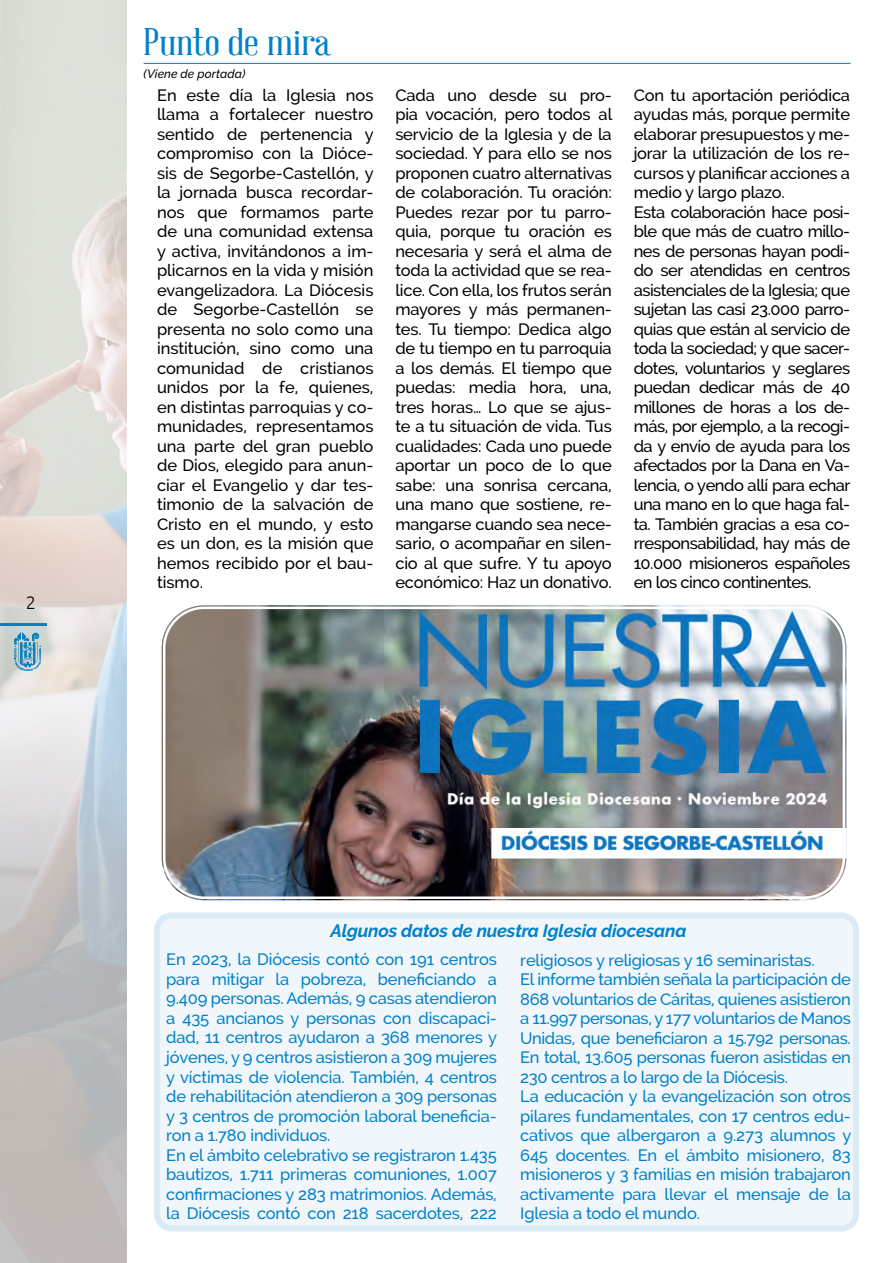
<style>
.page{position:relative;width:893px;height:1263px;background:#fff}
.page>*{position:absolute;margin:0;border:0;box-sizing:border-box;transform-origin:0 0}
.t1{font:37.5px "Abraham Lincoln";color:#0081c9;scale:1.2 1}
.t2{font:300 18px "Ubuntu";color:#000}
.t3{font:italic 700 17.85px "Raleway";letter-spacing:-.01em;color:#0081c9}
.t4{font:500 16.5px/19.5px "Raleway";letter-spacing:-.03em;color:#000;text-align:justify}
.t5{font:500 16.5px/19.5px "Raleway";letter-spacing:-.01em;color:#0081c9}
.t6{font:italic 500 12px "Raleway";letter-spacing:.005em;color:#000}
</style>
<div class="page">
<div style="left:157px;top:915px;width:699px;height:313px;background:#f1f6fa;border-radius:14px"></div>
<div style="left:154px;top:912px;width:705px;height:319px;border:6px solid #0081c9;border-radius:14px"></div>
<img style="left:0;top:0;width:127px;height:1263px">
<hr style="left:0;top:624px;width:47px;height:2px;background:#0081c9">
<svg style="left:14px;top:632px;width:27px;height:39px"></svg>
<hr style="left:144px;top:63px;width:706px;height:1px;background:#0081c9">
<img style="left:162px;top:605px;width:684px;height:295px">
<div style="left:158px;top:602px;width:692px;height:302px;border:2px solid #fff;border-radius:45px"></div>
<div style="left:163px;top:607px;width:682px;height:292px;border:2px solid #fff;border-radius:40px"></div>
<p class="t2" style="left:26px;top:591px;width:12px">2</p>
<h1 class="t1" style="left:144px;top:22px;width:157px">Punto de mira</h1>
<p class="t6" style="left:144px;top:66px;width:103px">(Viene de portada)</p>
<p class="t4" style="left:157px;top:85px;width:218px">En este día la Iglesia nos llama a fortalecer nuestro sentido de pertenencia y compromiso con la Dióce&shy;sis de Segorbe-Castellón, y la jornada busca recordar&shy;nos que formamos parte de una comunidad extensa y activa, invitándonos a im&shy;plicarnos en la vida y misión evangelizadora. La Diócesis de Segorbe-Castellón se presenta no solo como una institución, sino como una comunidad de cristianos unidos por la fe, quienes, en distintas parroquias y co&shy;munidades, representamos una parte del gran pueblo de Dios, elegido para anun&shy;ciar el Evangelio y dar tes&shy;timonio de la salvación de Cristo en el mundo, y esto es un don, es la misión que hemos recibido por el bau&shy;tismo.</p>
<p class="t4" style="left:634px;top:85px;width:218px;text-align:left">Con tu aportación periódica ayudas más, porque permite elaborar presupuestos y me&shy;jorar la utilización de los re&shy;cursos y planificar acciones a medio y largo plazo.<br>Esta colaboración hace posi&shy;ble que más de cuatro millo&shy;nes de personas hayan podi&shy;do ser atendidas en centros asistenciales de la Iglesia; que sujetan las casi 23.000 parro&shy;quias que están al servicio de toda la sociedad; y que sacer&shy;dotes, voluntarios y seglares puedan dedicar más de 40 millones de horas a los de&shy;más, por ejemplo, a la recogi&shy;da y envío de ayuda para los afectados por la Dana en Va&shy;lencia, o yendo allí para echar una mano en lo que haga fal&shy;ta. También gracias a esa co&shy;rresponsabilidad, hay más de<br>10.000 misioneros españoles en los cinco continentes.</p>
<p class="t4" style="left:395px;top:85px;width:218px">Cada uno desde su pro&shy;pia vocación, pero todos al servicio de la Iglesia y de la sociedad. Y para ello se nos proponen cuatro alternativas de colaboración. Tu oración:<br>Puedes rezar por tu parro&shy;quia, porque tu oración es necesaria y será el alma de toda la actividad que se rea&shy;lice. Con ella, los frutos serán mayores y más permanen&shy;tes. Tu tiempo: Dedica algo de tu tiempo en tu parroquia a los demás. El tiempo que puedas: media hora, una, tres horas… Lo que se ajus&shy;te a tu situación de vida. Tus cualidades: Cada uno puede aportar un poco de lo que sabe: una sonrisa cercana, una mano que sostiene, re&shy;mangarse cuando sea nece&shy;sario, o acompañar en silen&shy;cio al que sufre. Y tu apoyo económico: Haz un donativo.</p>
<p class="t3" style="left:330px;top:921px;width:357px">Algunos datos de nuestra Iglesia diocesana</p>
<p class="t5" style="left:166px;top:950px;width:333px">En 2023, la Diócesis contó con 191 centros para mitigar la pobreza, beneficiando a 9.409 personas. Además, 9 casas atendieron a 435 ancianos y personas con discapaci&shy;dad, 11 centros ayudaron a 368 menores y jóvenes, y 9 centros asistieron a 309 mujeres y víctimas de violencia. También, 4 centros de rehabilitación atendieron a 309 personas y 3 centros de promoción laboral beneficia&shy;ron a 1.780 individuos.<br>En el ámbito celebrativo se registraron 1.435 bautizos, 1.711 primeras comuniones, 1.007 confirmaciones y 283 matrimonios. Además, la Diócesis contó con 218 sacerdotes, 222</p>
<p class="t5" style="left:520px;top:950px;width:333px">religiosos y religiosas y 16 seminaristas.<br>El informe también señala la participación de 868 voluntarios de Cáritas, quienes asistieron a 11.997 personas, y 177 voluntarios de Manos Unidas, que beneficiaron a 15.792 personas.<br>En total, 13.605 personas fueron asistidas en 230 centros a lo largo de la Diócesis.<br>La educación y la evangelización son otros pilares fundamentales, con 17 centros edu&shy;cativos que albergaron a 9.273 alumnos y 645 docentes. En el ámbito misionero, 83 misioneros y 3 familias en misión trabajaron activamente para llevar el mensaje de la Iglesia a todo el mundo.</p>
</div>
